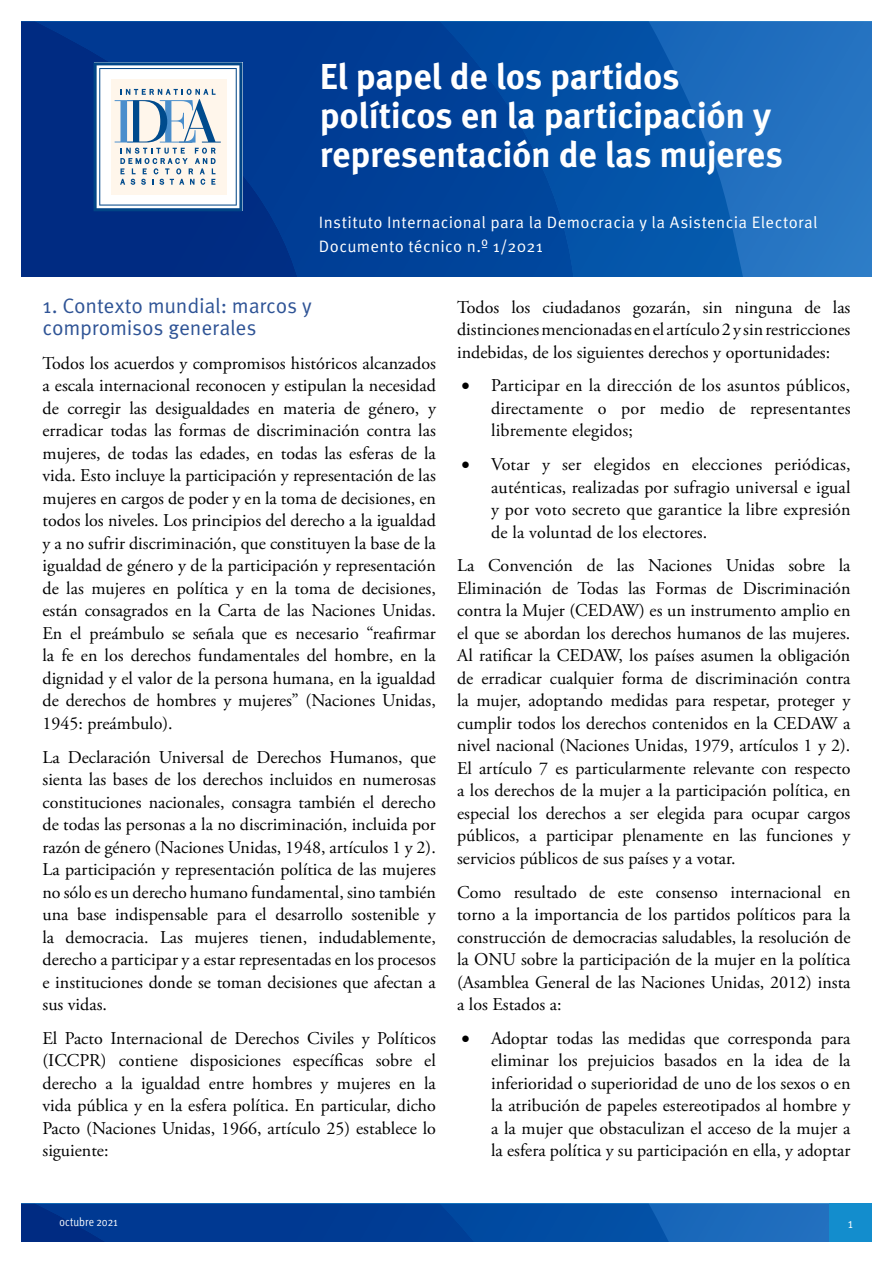
<style>
.page{position:relative;width:893px;height:1263px;background:#fff}
.page>*{position:absolute;margin:0;border:0;box-sizing:border-box;transform-origin:0 0}
.t1{font:700 36px/39px "Meta OT";letter-spacing:-.01em;color:#fff}
.t2{font:21px/22.5px "Meta OT Norm";letter-spacing:-.01em;color:#2f5496}
.t3{font:18px/22.5px "Adobe Garamond Pro";color:#000;text-align:justify}
.t4{font:16.5px/24px "Meta OT Norm";letter-spacing:.02em;color:#fff}
.t5{font:13.5px "Meta OT Cond Norm";color:#fff}
.t6{font:12px "Meta OT Cond Norm";letter-spacing:.005em;color:#fff}
</style>
<div class="page">
<svg style="left:21px;top:1203px;width:808px;height:39px;background:#06499f"></svg>
<div style="left:829px;top:1203px;width:43px;height:39px;background:#138dcd"></div>
<svg style="left:21px;top:21px;width:851px;height:256px;background:#084ba0"></svg>
<svg style="left:94px;top:62px;width:148px;height:149px"></svg>
<h1 class="t1" style="left:320px;top:58px;width:465px">El papel de los partidos políticos en la participación y representación de las mujeres</h1>
<p class="t4" style="left:319px;top:210px;width:500px">Instituto Internacional para la Democracia y la Asistencia Electoral<br>Documento técnico n.º 1/2021</p>
<p class="t2" style="left:43px;top:294px;width:271px">1. Contexto mundial: marcos y compromisos generales</p>
<p class="t3" style="left:43px;top:352px;width:395px">Todos los acuerdos y compromisos históricos alcanzados a escala internacional reconocen y estipulan la necesidad de corregir las desigualdades en materia de género, y erradicar todas las formas de discriminación contra las mujeres, de todas las edades, en todas las esferas de la vida. Esto incluye la participación y representación de las mujeres en cargos de poder y en la toma de decisiones, en todos los niveles. Los principios del derecho a la igualdad y a no sufrir discriminación, que constituyen la base de la igualdad de género y de la participación y representación de las mujeres en política y en la toma de decisiones, están consagrados en la Carta de las Naciones Unidas.<br>En el preámbulo se señala que es necesario “reafirmar la fe en los derechos fundamentales del hombre, en la dignidad y el valor de la persona humana, en la igualdad de derechos de hombres y mujeres” (Naciones Unidas, 1945: preámbulo).</p>
<p class="t3" style="left:43px;top:746px;width:395px">La Declaración Universal de Derechos Humanos, que sienta las bases de los derechos incluidos en numerosas constituciones nacionales, consagra también el derecho de todas las personas a la no discriminación, incluida por razón de género (Naciones Unidas, 1948, artículos 1 y 2).<br>La participación y representación política de las mujeres no sólo es un derecho humano fundamental, sino también una base indispensable para el desarrollo sostenible y la democracia. Las mujeres tienen, indudablemente, derecho a participar y a estar representadas en los procesos e instituciones donde se toman decisiones que afectan a sus vidas.</p>
<p class="t3" style="left:43px;top:1027px;width:395px">El Pacto Internacional de Derechos Civiles y Políticos (ICCPR) contiene disposiciones específicas sobre el derecho a la igualdad entre hombres y mujeres en la vida pública y en la esfera política. En particular, dicho Pacto (Naciones Unidas, 1966, artículo 25) establece lo siguiente:</p>
<p class="t3" style="left:457px;top:296px;width:395px">Todos los ciudadanos gozarán, sin ninguna de las distinciones mencionadas en el artículo 2 y sin restricciones indebidas, de los siguientes derechos y oportunidades:</p>
<p class="t3" style="left:491px;top:375px;width:361px;text-indent:-30px">• Participar en la dirección de los asuntos públicos, directamente o por medio de representantes libremente elegidos;</p>
<p class="t3" style="left:491px;top:454px;width:361px;text-indent:-30px">• Votar y ser elegidos en elecciones periódicas, auténticas, realizadas por sufragio universal e igual y por voto secreto que garantice la libre expresión de la voluntad de los electores.</p>
<p class="t3" style="left:457px;top:555px;width:395px">La Convención de las Naciones Unidas sobre la Eliminación de Todas las Formas de Discriminación contra la Mujer (CEDAW) es un instrumento amplio en el que se abordan los derechos humanos de las mujeres.<br>Al ratificar la CEDAW, los países asumen la obligación de erradicar cualquier forma de discriminación contra la mujer, adoptando medidas para respetar, proteger y cumplir todos los derechos contenidos en la CEDAW a nivel nacional (Naciones Unidas, 1979, artículos 1 y 2).<br>El artículo 7 es particularmente relevante con respecto a los derechos de la mujer a la participación política, en especial los derechos a ser elegida para ocupar cargos públicos, a participar plenamente en las funciones y servicios públicos de sus países y a votar.</p>
<p class="t3" style="left:457px;top:881px;width:395px">Como resultado de este consenso internacional en torno a la importancia de los partidos políticos para la construcción de democracias saludables, la resolución de la ONU sobre la participación de la mujer en la política (Asamblea General de las Naciones Unidas, 2012) insta a los Estados a:</p>
<p class="t3" style="left:491px;top:1027px;width:361px;text-indent:-30px">• Adoptar todas las medidas que corresponda para eliminar los prejuicios basados en la idea de la inferioridad o superioridad de uno de los sexos o en la atribución de papeles estereotipados al hombre y a la mujer que obstaculizan el acceso de la mujer a la esfera política y su participación en ella, y adoptar</p>
<p class="t6" style="left:60px;top:1214px;width:60px">octubre 2021</p>
<p class="t5" style="left:848px;top:1214px;width:6px">1</p>
</div>
